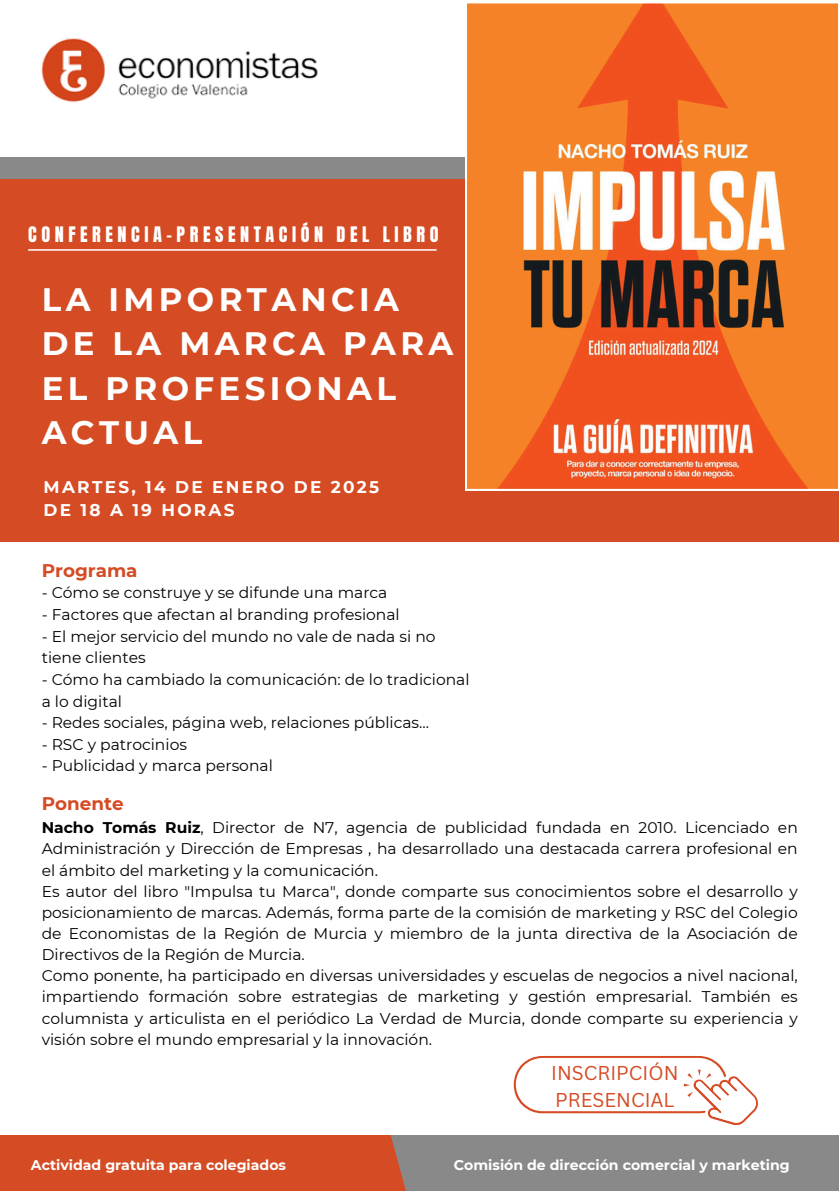
<style>
.page{position:relative;width:839px;height:1191px;background:#fff}
.page>*{position:absolute;margin:0;border:0;box-sizing:border-box;transform-origin:0 0}
.t1{font:700 32.4px/44.4px "Montserrat";letter-spacing:.135em;color:#fff}
.t2{font:19.4px/27px "Canva Sans";color:#d54b24}
.t3{font:700 18.4px "Montserrat";color:#d54b24}
.t4{font:18.2px "Anton";letter-spacing:.25em;color:#fff}
.t5{font:700 17px "Montserrat";letter-spacing:.135em;color:#fff}
.t6{font:15.6px/21.6px "Montserrat";color:#000}
.t7{font:15.4px/21.2px "Montserrat";color:#000}
.t8{font:700 14px "Montserrat";color:#fff}
.s1{font-weight:700}
</style>
<div class="page">
<div style="left:0;top:157px;width:498px;height:63px;background:#8a8989"></div>
<div style="left:0;top:180px;width:838px;height:362px;background:#d54b24"></div>
<div style="left:0;top:1128px;width:438px;height:63px;background:#d54b24"></div>
<div style="left:385px;top:1134px;width:453px;height:57px;background:#8a8989"></div>
<div style="left:0;top:977px;width:838px;height:157px;background:#fff"></div>
<hr style="left:28px;top:249px;width:408px;height:2px;background:#fff">
<img style="left:42px;top:38px;width:276px;height:65px">
<svg style="left:465px;top:3px;width:373px;height:487px;background:#e77c3c"></svg>
<svg style="left:513px;top:1056px;width:245px;height:69px"></svg>
<p class="t4" style="left:28px;top:221px;width:412px">CONFERENCIA-PRESENTACIÓN DEL LIBRO</p>
<p class="t1" style="left:42px;top:277px;width:413px">LA IMPORTANCIA<br>DE LA MARCA PARA<br>EL PROFESIONAL<br>ACTUAL</p>
<h2 class="t5" style="left:44px;top:476px;width:337px">MARTES, 14 DE ENERO DE 2025</h2>
<p class="t5" style="left:44px;top:499px;width:192px">DE 18 A 19 HORAS</p>
<p class="t3" style="left:42px;top:559px;width:97px">Programa</p>
<h3 class="t6" style="left:42px;top:582px;width:347px">- Cómo se construye y se difunde una marca</h3>
<p class="t6" style="left:42px;top:604px;width:359px">- Factores que afectan al branding profesional</p>
<h4 class="t6" style="left:42px;top:625px;width:395px">- El mejor servicio del mundo no vale de nada si no tiene clientes</h4>
<p class="t6" style="left:42px;top:669px;width:429px">- Cómo ha cambiado la comunicación: de lo tradicional a lo digital</p>
<p class="t6" style="left:42px;top:712px;width:389px">- Redes sociales, página web, relaciones públicas...</p>
<p class="t6" style="left:42px;top:733px;width:147px">- RSC y patrocinios</p>
<p class="t6" style="left:42px;top:755px;width:232px">- Publicidad y marca personal</p>
<p class="t3" style="left:42px;top:792px;width:83px">Ponente</p>
<p class="t7" style="left:42px;top:817px;width:757px"><span class="s1">Nacho Tomás Ruiz</span>, Director de N7, agencia de publicidad fundada en 2010. Licenciado en Administración y Dirección de Empresas , ha desarrollado una destacada carrera profesional en el ámbito del marketing y la comunicación.<br>Es autor del libro "Impulsa tu Marca", donde comparte sus conocimientos sobre el desarrollo y posicionamiento de marcas. Además, forma parte de la comisión de marketing y RSC del Colegio de Economistas de la Región de Murcia y miembro de la junta directiva de la Asociación de Directivos de la Región de Murcia.<br>Como ponente, ha participado en diversas universidades y escuelas de negocios a nivel nacional, impartiendo formación sobre estrategias de marketing y gestión empresarial. También es columnista y articulista en el periódico La Verdad de Murcia, donde comparte su experiencia y visión sobre el mundo empresarial y la innovación.</p>
<h4 class="t2" style="left:551px;top:1059px;width:129px">INSCRIPCIÓN<br>PRESENCIAL</h4>
<p class="t8" style="left:31px;top:1156px;width:256px">Actividad gratuita para colegiados</p>
<p class="t8" style="left:454px;top:1156px;width:337px">Comisión de dirección comercial y marketing</p>
</div>
